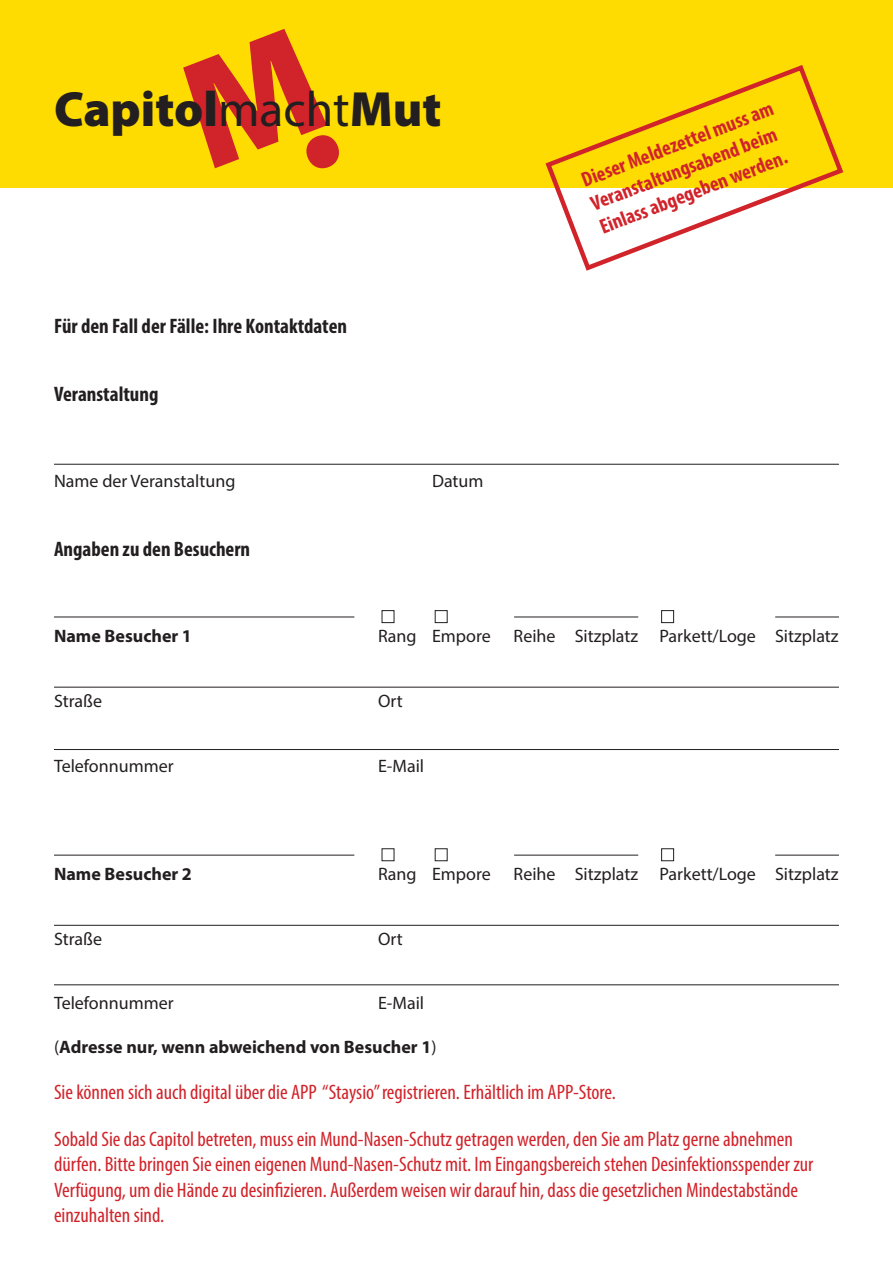
<style>
.page{position:relative;width:893px;height:1263px;background:#fff}
.page>*{position:absolute;margin:0;border:0;box-sizing:border-box;transform-origin:0 0}
.t1{font:900 49.8px "Myriad Pro";color:#231f20}
.t2{font:condensed 21px/25.2px "Myriad Pro";color:#d1232a}
.t3{font:700 condensed 21px "Myriad Pro";color:#231f20}
.t4{font:700 condensed 21px/25.2px "Myriad Pro";color:#d1232a}
.t5{font:18px "Myriad Pro";color:#231f20}
.t6{font:700 18px "Myriad Pro";color:#231f20}
.s1{font-weight:400}
</style>
<div class="page">
<div style="left:0;top:0;width:893px;height:187px;background:#ffdc01"></div>
<svg style="left:543px;top:65px;width:303px;height:206px"></svg>
<hr style="left:54px;top:464px;width:785px;height:1px;background:#231f20">
<hr style="left:54px;top:617px;width:300px;height:1px;background:#231f20">
<hr style="left:514px;top:617px;width:124px;height:1px;background:#231f20">
<hr style="left:514px;top:855px;width:124px;height:1px;background:#231f20">
<hr style="left:775px;top:617px;width:64px;height:1px;background:#231f20">
<hr style="left:775px;top:855px;width:64px;height:1px;background:#231f20">
<hr style="left:54px;top:687px;width:785px;height:1px;background:#231f20">
<hr style="left:54px;top:749px;width:785px;height:1px;background:#231f20">
<hr style="left:54px;top:855px;width:300px;height:1px;background:#231f20">
<hr style="left:54px;top:925px;width:785px;height:1px;background:#231f20">
<hr style="left:54px;top:984px;width:785px;height:1px;background:#231f20">
<div style="left:382px;top:610px;width:12px;height:13px;border:1px solid #231f20"></div>
<div style="left:382px;top:848px;width:12px;height:13px;border:1px solid #231f20"></div>
<div style="left:435px;top:610px;width:13px;height:13px;border:1px solid #231f20"></div>
<div style="left:435px;top:848px;width:13px;height:13px;border:1px solid #231f20"></div>
<div style="left:661px;top:610px;width:13px;height:13px;border:1px solid #231f20"></div>
<div style="left:661px;top:848px;width:13px;height:13px;border:1px solid #231f20"></div>
<p class="t1" style="left:54px;top:76px;width:389px">Capitol<span class="s1">macht</span>Mut</p>
<p class="t3" style="left:54px;top:312px;width:295px">Für den Fall der Fälle: Ihre Kontaktdaten</p>
<p class="t3" style="left:54px;top:381px;width:106px">Veranstaltung</p>
<p class="t5" style="left:54px;top:470px;width:183px">Name der Veranstaltung</p>
<p class="t5" style="left:432px;top:470px;width:53px">Datum</p>
<p class="t3" style="left:54px;top:536px;width:198px">Angaben zu den Besuchern</p>
<p class="t4" style="left:578px;top:168px;width:205px;rotate:-21deg">Dieser Meldezettel muss am</p>
<p class="t4" style="left:587px;top:192px;width:201px;rotate:-21deg">Veranstaltungsabend beim<br>Einlass abgegeben werden.</p>
<p class="t6" style="left:54px;top:624px;width:139px">Name Besucher 1</p>
<p class="t5" style="left:378px;top:625px;width:114px">Rang Empore</p>
<p class="t5" style="left:514px;top:625px;width:326px">Reihe Sitzplatz Parkett/Loge Sitzplatz</p>
<p class="t5" style="left:54px;top:690px;width:50px">Straße</p>
<p class="t5" style="left:378px;top:690px;width:26px">Ort</p>
<p class="t5" style="left:54px;top:755px;width:121px">Telefonnummer</p>
<p class="t5" style="left:378px;top:755px;width:48px">E-Mail</p>
<p class="t6" style="left:54px;top:862px;width:139px">Name Besucher 2</p>
<p class="t5" style="left:378px;top:863px;width:114px">Rang Empore</p>
<p class="t5" style="left:514px;top:863px;width:326px">Reihe Sitzplatz Parkett/Loge Sitzplatz</p>
<p class="t5" style="left:54px;top:927px;width:50px">Straße</p>
<p class="t5" style="left:378px;top:927px;width:26px">Ort</p>
<p class="t5" style="left:54px;top:992px;width:121px">Telefonnummer</p>
<p class="t5" style="left:378px;top:992px;width:48px">E-Mail</p>
<p class="t6" style="left:54px;top:1035px;width:384px"><span class="s1">(</span>Adresse nur, wenn abweichend von Besucher 1<span class="s1">)</span></p>
<p class="t2" style="left:54px;top:1080px;width:563px">Sie können sich auch digital über die APP “Staysio” registrieren. Erhältlich im APP-Store.</p>
<p class="t2" style="left:54px;top:1126px;width:740px">Sobald Sie das Capitol betreten, muss ein Mund-Nasen-Schutz getragen werden, den Sie am Platz gerne abnehmen</p>
<p class="t2" style="left:54px;top:1152px;width:761px">dürfen. Bitte bringen Sie einen eigenen Mund-Nasen-Schutz mit. Im Eingangsbereich stehen Desinfektionsspender zur<br>Verfügung, um die Hände zu desinfizieren. Außerdem weisen wir darauf hin, dass die gesetzlichen Mindestabstände einzuhalten sind.</p>
</div>
